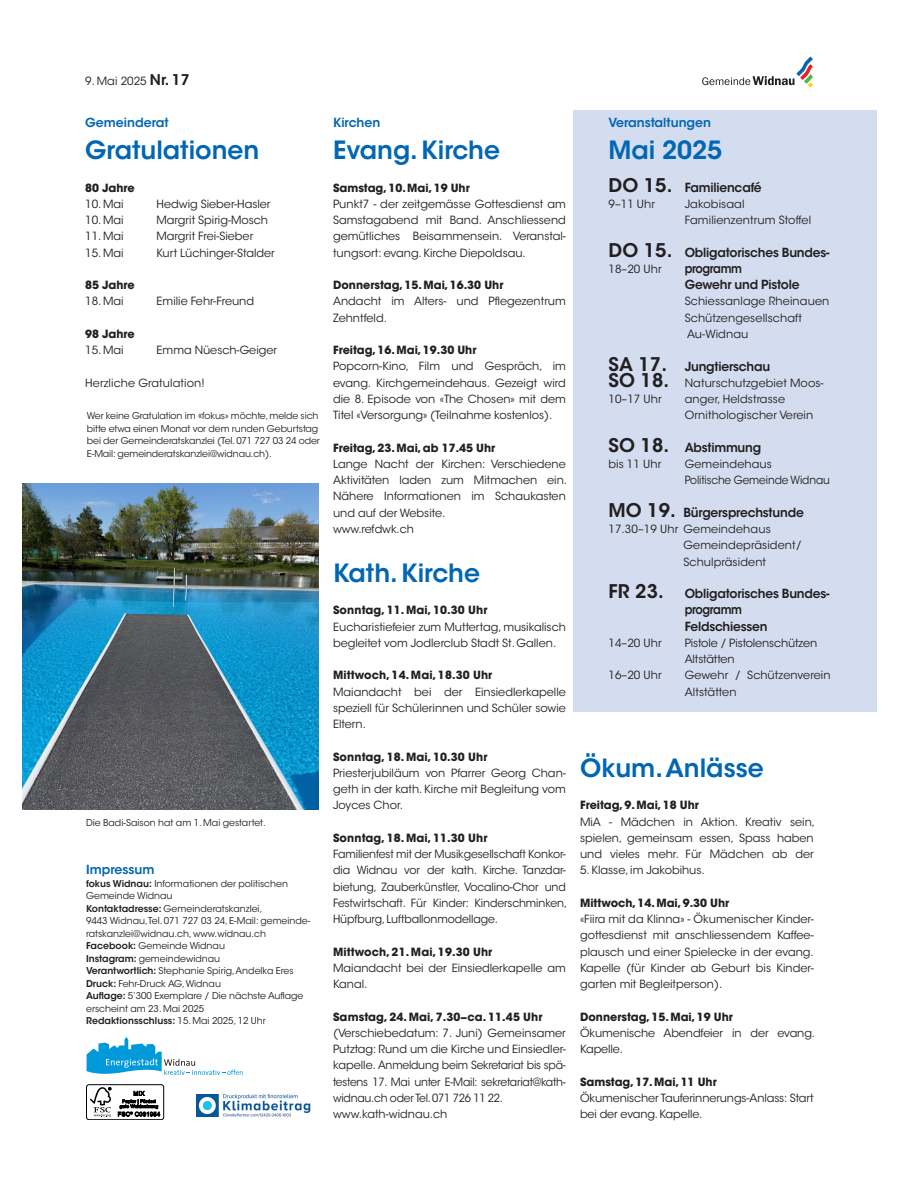
<style>
.page{position:relative;width:899px;height:1200px;background:#fff}
.page>*{position:absolute;margin:0;border:0;box-sizing:border-box;transform-origin:0 0}
.t1{font:600 25px "ITC Avant Garde Std";color:#0166b3}
.t2{font:600 12.5px/16.2px "ITC Avant Garde Std";letter-spacing:-.015em;color:#231f20}
.t3{font:600 12.5px "ITC Avant Garde Std";color:#0166b3}
.t4{font:600 12.5px/16.2px "ITC Avant Garde Std";letter-spacing:-.015em;color:#231f20;scale:.9 1}
.t5{font:11.25px/16.2px "ITC Avant Garde Std";color:#231f20}
.t6{font:700 11.25px "ITC Avant Garde Std";color:#231f20}
.t7{font:11.25px/16.2px "ITC Avant Garde Std";letter-spacing:-.02em;color:#231f20}
.t8{font:9.38px/12.5px "ITC Avant Garde Std";color:#231f20}
.s1{font-weight:600;font-size:14.75px}
.s2{font-size:11.25px}
.s3{font-weight:600}
.s4{font-size:18.75px}
.s5{font-weight:600;font-size:18.75px}
</style>
<div class="page">
<svg style="left:702px;top:56px;width:111px;height:32px"></svg>
<svg style="left:87px;top:1037px;width:155px;height:38px"></svg>
<div style="left:573px;top:110px;width:303px;height:602px;background:#d4ddef"></div>
<div style="left:86px;top:1084px;width:78px;height:36px;border:1px solid #000;border-radius:3px"></div>
<svg style="left:90px;top:1087px;width:21px;height:30px"></svg>
<svg style="left:118px;top:1090px;width:42px;height:26px"></svg>
<img style="left:197px;top:1094px;width:114px;height:23px">
<img style="left:22px;top:484px;width:297px;height:325px">
<p class="t5" style="left:85px;top:73px;width:106px">9. Mai 2025 <span class="s1">Nr. 17</span></p>
<p class="t3" style="left:85px;top:114px;width:85px">Gemeinderat</p>
<h1 class="t1" style="left:85px;top:134px;width:176px">Gratulationen</h1>
<p class="t6" style="left:85px;top:180px;width:51px">80 Jahre</p>
<p class="t5" style="left:85px;top:196px;width:40px">10. Mai</p>
<p class="t5" style="left:156px;top:196px;width:116px">Hedwig Sieber-Hasler</p>
<p class="t5" style="left:85px;top:212px;width:40px">10. Mai</p>
<p class="t5" style="left:156px;top:212px;width:113px">Margrit Spirig-Mosch</p>
<p class="t5" style="left:85px;top:228px;width:40px">11. Mai</p>
<p class="t5" style="left:156px;top:228px;width:98px">Margrit Frei-Sieber</p>
<p class="t5" style="left:85px;top:245px;width:40px">15. Mai</p>
<p class="t5" style="left:156px;top:245px;width:120px">Kurt Lüchinger-Stalder</p>
<p class="t6" style="left:85px;top:278px;width:51px">85 Jahre</p>
<p class="t5" style="left:85px;top:293px;width:40px">18. Mai</p>
<p class="t5" style="left:156px;top:293px;width:99px">Emilie Fehr-Freund</p>
<p class="t6" style="left:85px;top:326px;width:51px">98 Jahre</p>
<p class="t5" style="left:85px;top:342px;width:40px">15. Mai</p>
<p class="t5" style="left:156px;top:342px;width:122px">Emma Nüesch-Geiger</p>
<p class="t5" style="left:85px;top:375px;width:121px">Herzliche Gratulation!</p>
<p class="t8" style="left:87px;top:410px;width:234px">Wer keine Gratulation im <span class="s2">«</span>fokus» möchte, melde sich bitte etwa einen Monat vor dem runden Geburtstag bei der Gemeinderatskanzlei (Tel. 071 727 03 24 oder E-Mail: gemeinderatskanzlei@widnau.ch).</p>
<p class="t8" style="left:86px;top:816px;width:181px">Die Badi-Saison hat am 1. Mai gestartet.</p>
<p class="t3" style="left:86px;top:862px;width:70px">Impressum</p>
<p class="t8" style="left:86px;top:877px;width:226px"><span class="s3">fokus Widnau:</span> Informationen der politischen Gemeinde Widnau<br><span class="s3">Kontaktadresse:</span> Gemeinderatskanzlei,<br>9443 Widnau,Tel. 071 727 03 24, E-Mail: gemeinde&shy;ratskanzlei@widnau.ch, www.widnau.ch <span class="s3">Facebook:</span> Gemeinde Widnau<br><span class="s3">Instagram:</span> gemeindewidnau<br><span class="s3">Verantwortlich:</span> Stephanie Spirig, Andelka Eres <span class="s3">Druck:</span> Fehr-Druck AG, Widnau<br><span class="s3">Auflage:</span> 5’300 Exemplare / Die nächste Auflage erscheint am 23. Mai 2025<br><span class="s3">Redaktionsschluss:</span> 15. Mai 2025, 12 Uhr</p>
<p class="t3" style="left:333px;top:114px;width:49px">Kirchen</p>
<h1 class="t1" style="left:333px;top:134px;width:168px">Evang. Kirche</h1>
<p class="t6" style="left:333px;top:180px;width:138px">Samstag, 10. Mai, 19 Uhr</p>
<p class="t5" style="left:333px;top:196px;width:234px;text-align:justify">Punkt7 - der zeitgemässe Gottesdienst am Samstagabend mit Band. Anschliessend gemütliches Beisammensein. Veranstal&shy;tungsort: evang. Kirche Diepoldsau.</p>
<p class="t6" style="left:333px;top:278px;width:172px">Donnerstag, 15. Mai, 16.30 Uhr</p>
<p class="t5" style="left:333px;top:293px;width:234px">Andacht im Alters- und Pflegezentrum<br>Zehntfeld.</p>
<p class="t6" style="left:333px;top:343px;width:145px">Freitag, 16. Mai, 19.30 Uhr</p>
<p class="t5" style="left:333px;top:358px;width:234px;text-align:justify">Popcorn-Kino, Film und Gespräch, im evang. Kirchgemeindehaus. Gezeigt wird die 8. Episode von «The Chosen» mit dem Titel «Versorgung» (Teilnahme kostenlos).</p>
<p class="t6" style="left:333px;top:440px;width:164px">Freitag, 23. Mai, ab 17.45 Uhr</p>
<p class="t5" style="left:333px;top:456px;width:235px">Lange Nacht der Kirchen: Verschiedene<br>Aktivitäten laden zum Mitmachen ein.<br>Nähere Informationen im Schaukasten und auf der Website.<br>www.refdwk.ch</p>
<h1 class="t1" style="left:333px;top:557px;width:148px">Kath. Kirche</h1>
<p class="t6" style="left:333px;top:603px;width:156px">Sonntag, 11. Mai, 10.30 Uhr</p>
<p class="t5" style="left:333px;top:618px;width:234px">Eucharistiefeier zum Muttertag, musikalisch begleitet vom Jodlerclub Stadt St. Gallen.</p>
<p class="t6" style="left:333px;top:668px;width:161px">Mittwoch, 14. Mai, 18.30 Uhr</p>
<p class="t5" style="left:333px;top:683px;width:234px;text-align:justify">Maiandacht bei der Einsiedlerkapelle speziell für Schülerinnen und Schüler sowie Eltern.</p>
<p class="t6" style="left:333px;top:749px;width:156px">Sonntag, 18. Mai, 10.30 Uhr</p>
<p class="t5" style="left:333px;top:765px;width:234px;text-align:justify">Priesterjubiläum von Pfarrer Georg Chan&shy;geth in der kath. Kirche mit Begleitung vom Joyces Chor.</p>
<p class="t6" style="left:333px;top:830px;width:156px">Sonntag, 18. Mai, 11.30 Uhr</p>
<p class="t5" style="left:333px;top:846px;width:235px;text-align:justify">Familienfest mit der Musikgesellschaft Konkor&shy;dia Widnau vor der kath. Kirche. Tanzdar&shy;bietung, Zauberkünstler, Vocalino-Chor und Festwirtschaft. Für Kinder: Kinderschminken, Hüpfburg, Luftballonmodellage.</p>
<p class="t6" style="left:333px;top:944px;width:161px">Mittwoch, 21. Mai, 19.30 Uhr</p>
<p class="t5" style="left:333px;top:960px;width:234px">Maiandacht bei der Einsiedlerkapelle am<br>Kanal.</p>
<p class="t6" style="left:333px;top:1009px;width:211px">Samstag, 24. Mai, 7.30−ca. 11.45 Uhr</p>
<p class="t7" style="left:333px;top:1025px;width:234px">(Verschiebedatum: 7. Juni) Gemeinsamer Putztag: Rund um die Kirche und Einsiedler&shy;kapelle. Anmeldung beim Sekretariat bis spä&shy;testens 17. Mai unter E-Mail: sekretariat@kath&shy;widnau.ch oder Tel. 071 726 11 22. www.kath-widnau.ch</p>
<p class="t3" style="left:608px;top:114px;width:104px">Veranstaltungen</p>
<h1 class="t1" style="left:608px;top:134px;width:115px">Mai 2025</h1>
<p class="t2" style="left:608px;top:179px;width:155px"><span class="s4">DO 15.</span> Familiencafé</p>
<p class="t5" style="left:608px;top:196px;width:48px">9–11 Uhr</p>
<p class="t5" style="left:684px;top:196px;width:128px">Jakobisaal<br>Familienzentrum Stoffel</p>
<p class="t2" style="left:608px;top:244px;width:223px"><span class="s4">DO 15.</span> Obligatorisches Bundes-</p>
<p class="t5" style="left:608px;top:261px;width:55px">18–20 Uhr</p>
<p class="t4" style="left:684px;top:260px;width:129px">programm<br>Gewehr und Pistole</p>
<p class="t5" style="left:684px;top:293px;width:146px">Schiessanlage Rheinauen<br>Schützengesellschaft<br>Au-Widnau</p>
<p class="t2" style="left:608px;top:358px;width:163px"><span class="s4">SA 17.</span> Jungtierschau</p>
<p class="t5" style="left:608px;top:375px;width:217px"><span class="s5">SO 18.</span> Naturschutzgebiet Moos-<br>10–17 Uhr</p>
<p class="t5" style="left:684px;top:391px;width:130px">anger, Heldstrasse<br>Ornithologischer Verein</p>
<p class="t2" style="left:608px;top:439px;width:154px"><span class="s4">SO 18.</span> Abstimmung</p>
<p class="t5" style="left:608px;top:456px;width:54px">bis 11 Uhr</p>
<p class="t5" style="left:684px;top:456px;width:147px">Gemeindehaus<br>Politische Gemeinde Widnau</p>
<p class="t2" style="left:608px;top:504px;width:197px"><span class="s4">MO 19.</span> Bürgersprechstunde</p>
<p class="t5" style="left:683px;top:521px;width:120px;text-indent:-75px">17.30–19 Uhr Gemeindehaus<br>Gemeindepräsident/<br>Schulpräsident</p>
<p class="t2" style="left:684px;top:585px;width:146px;text-indent:-76px"><span class="s4">FR 23.</span> Obligatorisches Bundes&shy;programm<br>Feldschiessen</p>
<p class="t5" style="left:608px;top:635px;width:55px">14–20 Uhr</p>
<p class="t5" style="left:684px;top:635px;width:134px">Pistole / Pistolenschützen<br>Altstätten</p>
<p class="t5" style="left:608px;top:667px;width:55px">16–20 Uhr</p>
<p class="t5" style="left:684px;top:667px;width:147px">Gewehr / Schützenverein<br>Altstätten</p>
<h1 class="t1" style="left:580px;top:752px;width:185px">Ökum. Anlässe</h1>
<p class="t6" style="left:580px;top:798px;width:120px">Freitag, 9. Mai, 18 Uhr</p>
<p class="t5" style="left:580px;top:813px;width:236px;text-align:justify">MiA - Mädchen in Aktion. Kreativ sein, spielen, gemeinsam essen, Spass haben und vieles mehr. Für Mädchen ab der</p>
<p class="t5" style="left:580px;top:862px;width:126px">5. Klasse, im Jakobihus.</p>
<p class="t6" style="left:580px;top:895px;width:151px">Mittwoch, 14. Mai, 9.30 Uhr</p>
<p class="t5" style="left:580px;top:911px;width:235px;text-align:justify">«Fiira mit da Klinna» - Ökumenischer Kinder&shy;gottesdienst mit anschliessendem Kaffee&shy;plausch und einer Spielecke in der evang.<br>Kapelle (für Kinder ab Geburt bis Kinder&shy;garten mit Begleitperson).</p>
<p class="t6" style="left:580px;top:1009px;width:154px">Donnerstag, 15. Mai, 19 Uhr</p>
<p class="t5" style="left:580px;top:1025px;width:236px">Ökumenische Abendfeier in der evang.<br>Kapelle.</p>
<p class="t6" style="left:580px;top:1074px;width:138px">Samstag, 17. Mai, 11 Uhr</p>
<p class="t5" style="left:580px;top:1090px;width:235px">Ökumenischer Tauferinnerungs-Anlass: Start bei der evang. Kapelle.</p>
</div>
